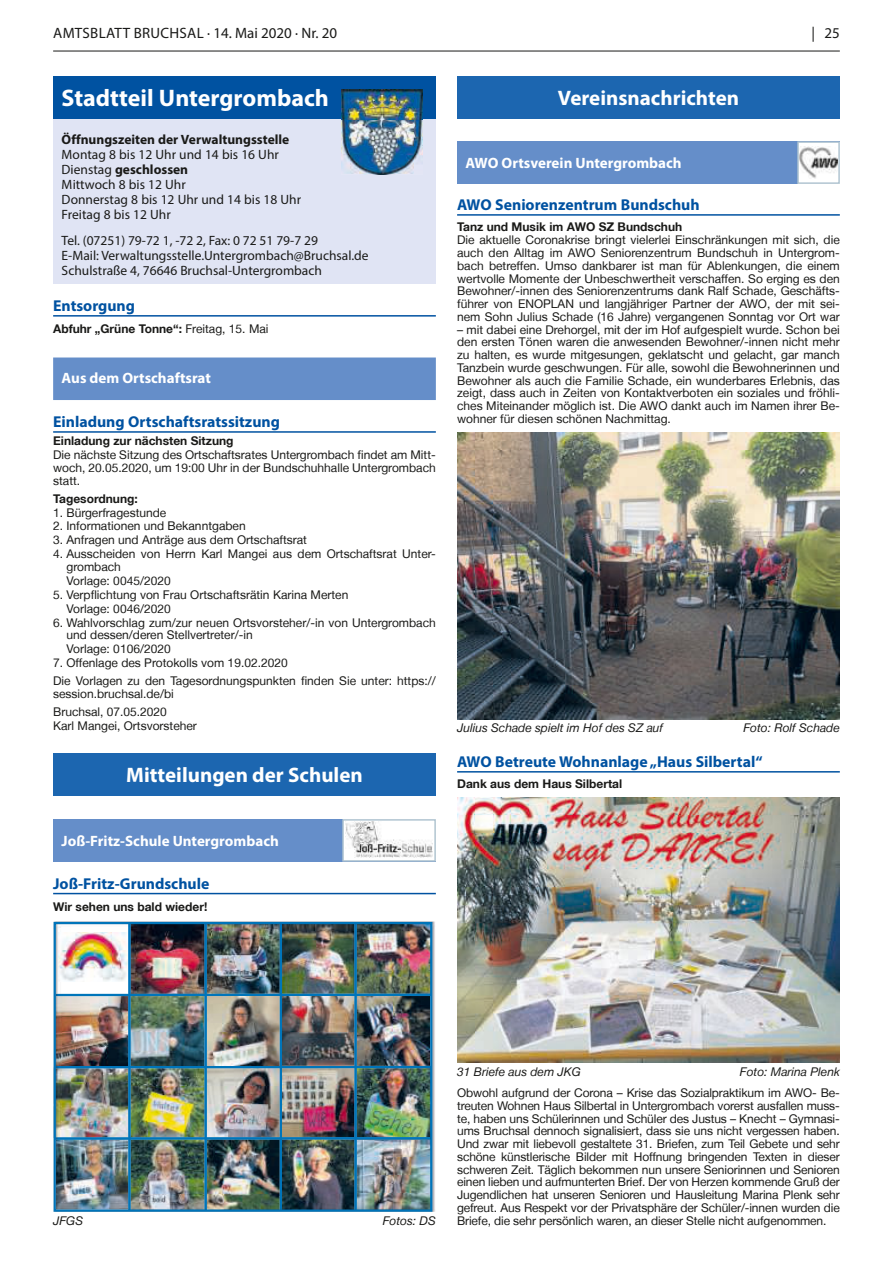
<style>
.page{position:relative;width:893px;height:1263px;background:#fff}
.page>*{position:absolute;margin:0;border:0;box-sizing:border-box;transform-origin:0 0}
.t1{font:700 24px "Myriad Pro";color:#fff}
.t2{font:700 21px "Myriad Pro";color:#fff}
.t3{font:700 15.75px "Myriad Pro";color:#0052a1}
.t4{font:700 15px "Myriad Pro";color:#fff}
.t5{font:15px "Myriad Pro";letter-spacing:.015em;color:#1a1a18}
.t6{font:13.5px/15px "Myriad Pro";color:#1a1a18}
.t7{font:700 13.5px "Myriad Pro";color:#1a1a18}
.t8{font:12px/12.8px "Helvetica Neue LT";color:#1a1a18}
.t9{font:700 12px "Helvetica Neue LT";color:#1a1a18}
.t10{font:italic 12px "Helvetica Neue LT";color:#1a1a18}
.s1{font-weight:700}
.s2{font-weight:400}
</style>
<div class="page">
<hr style="left:53px;top:51px;width:787px;height:1px;background:#1a1a18">
<hr style="left:53px;top:315px;width:383px;height:2px;background:#0052a1">
<div style="left:53px;top:357px;width:383px;height:43px;background:#658ec9"></div>
<hr style="left:53px;top:431px;width:383px;height:2px;background:#0052a1">
<hr style="left:53px;top:893px;width:383px;height:1px;background:#0052a1">
<div style="left:53px;top:80px;width:383px;height:204px;background:#e0e4f4"></div>
<div style="left:53px;top:77px;width:383px;height:42px;background:#0052a1"></div>
<img style="left:341px;top:89px;width:82px;height:85px">
<svg style="left:58px;top:357px;width:155px;height:76px"></svg>
<div style="left:53px;top:753px;width:383px;height:43px;background:#1c66b0"></div>
<div style="left:53px;top:819px;width:383px;height:43px;background:#658ec9"></div>
<div style="left:343px;top:820px;width:92px;height:41px;background:#fff"></div>
<img style="left:346px;top:822px;width:86px;height:36px">
<div style="left:342px;top:819px;width:94px;height:43px;border:2px solid #b1c5d1"></div>
<img style="left:53px;top:921px;width:382px;height:291px">
<img style="left:354px;top:925px;width:75px;height:284px">
<img style="left:131px;top:925px;width:224px;height:69px">
<img style="left:58px;top:932px;width:69px;height:49px">
<img style="left:57px;top:1068px;width:71px;height:69px">
<img style="left:57px;top:996px;width:71px;height:70px">
<img style="left:57px;top:1139px;width:148px;height:70px">
<img style="left:282px;top:996px;width:72px;height:141px">
<img style="left:131px;top:996px;width:149px;height:70px">
<img style="left:131px;top:1068px;width:74px;height:69px">
<img style="left:207px;top:1068px;width:73px;height:69px">
<img style="left:207px;top:1139px;width:73px;height:70px">
<img style="left:282px;top:1139px;width:72px;height:70px">
<img style="left:128px;top:925px;width:3px;height:284px">
<img style="left:205px;top:925px;width:2px;height:284px">
<img style="left:280px;top:925px;width:2px;height:284px">
<img style="left:57px;top:994px;width:372px;height:2px">
<img style="left:57px;top:1066px;width:372px;height:2px">
<img style="left:57px;top:1137px;width:372px;height:2px">
<div style="left:54px;top:922px;width:378px;height:290px;border:2px solid #0074b9"></div>
<hr style="left:457px;top:214px;width:383px;height:2px;background:#0052a1">
<hr style="left:457px;top:771px;width:383px;height:1px;background:#0052a1">
<div style="left:457px;top:77px;width:383px;height:42px;background:#1c66b0"></div>
<div style="left:457px;top:141px;width:383px;height:43px;background:#658ec9"></div>
<div style="left:798px;top:142px;width:41px;height:41px;background:#fff"></div>
<img style="left:800px;top:146px;width:37px;height:33px">
<div style="left:797px;top:141px;width:43px;height:43px;border:2px solid #b1c5d1"></div>
<img style="left:457px;top:432px;width:383px;height:287px">
<img style="left:457px;top:798px;width:383px;height:265px">
<p class="t5" style="left:53px;top:23px;width:285px">AMTSBLATT BRUCHSAL · 14. Mai 2020 · Nr. 20</p>
<p class="t5" style="left:811px;top:23px;width:30px">| 25</p>
<h1 class="t1" style="left:62px;top:83px;width:269px">Stadtteil Untergrombach</h1>
<p class="t7" style="left:62px;top:131px;width:229px">Öffnungszeiten der Verwaltungsstelle</p>
<p class="t6" style="left:62px;top:147px;width:241px">Montag 8 bis 12 Uhr und 14 bis 16 Uhr<br>Dienstag <span class="s1">geschlossen<br></span>Mittwoch 8 bis 12 Uhr<br>Donnerstag 8 bis 12 Uhr und 14 bis 18 Uhr<br>Freitag 8 bis 12 Uhr</p>
<p class="t6" style="left:62px;top:233px;width:308px">Tel. (07251) 79-72 1, -72 2, Fax: 0 72 51 79-7 29<br>E-Mail: Verwaltungsstelle.Untergrombach@Bruchsal.de<br>Schulstraße 4, 76646 Bruchsal-Untergrombach</p>
<h3 class="t3" style="left:53px;top:295px;width:83px">Entsorgung</h3>
<p class="t9" style="left:53px;top:322px;width:217px">Abfuhr „Grüne Tonne“: <span class="s2">Freitag, 15. Mai</span></p>
<p class="t4" style="left:62px;top:368px;width:151px">Aus dem Ortschaftsrat</p>
<h3 class="t3" style="left:53px;top:411px;width:228px">Einladung Ortschaftsratssitzung</h3>
<p class="t9" style="left:53px;top:433px;width:182px">Einladung zur nächsten Sitzung</p>
<p class="t8" style="left:53px;top:448px;width:384px;text-align:justify">Die nächste Sitzung des Ortschaftsrates Untergrombach findet am Mitt&shy;woch, 20.05.2020, um 19:00 Uhr in der Bundschuhhalle Untergrombach statt.</p>
<p class="t9" style="left:53px;top:491px;width:86px">Tagesordnung:</p>
<p class="t8" style="left:53px;top:506px;width:115px">1. Bürgerfragestunde</p>
<p class="t8" style="left:53px;top:520px;width:194px">2. Informationen und Bekanntgaben</p>
<p class="t8" style="left:53px;top:534px;width:255px">3. Anfragen und Anträge aus dem Ortschaftsrat</p>
<p class="t8" style="left:66px;top:547px;width:371px;text-indent:-13px">4. Ausscheiden von Herrn Karl Mangei aus dem Ortschaftsrat Unter&shy;grombach</p>
<p class="t8" style="left:67px;top:574px;width:106px">Vorlage: 0045/2020</p>
<p class="t8" style="left:67px;top:587px;width:283px;line-height:14px;text-indent:-14px">5. Verpflichtung von Frau Ortschaftsrätin Karina Merten<br>Vorlage: 0046/2020</p>
<p class="t8" style="left:66px;top:616px;width:371px;text-indent:-13px">6. Wahlvorschlag zum/zur neuen Ortsvorsteher/-in von Untergrombach und dessen/deren Stellvertreter/-in</p>
<p class="t8" style="left:67px;top:642px;width:106px">Vorlage: 0106/2020</p>
<p class="t8" style="left:53px;top:654px;width:384px;line-height:18.1px">7. Offenlage des Protokolls vom 19.02.2020<br>Die Vorlagen zu den Tagesordnungspunkten finden Sie unter: https://</p>
<p class="t8" style="left:53px;top:685px;width:122px;line-height:18.1px">session.bruchsal.de/bi<br>Bruchsal, 07.05.2020</p>
<p class="t8" style="left:53px;top:719px;width:145px">Karl Mangei, Ortsvorsteher</p>
<h2 class="t2" style="left:126px;top:761px;width:238px">Mitteilungen der Schulen</h2>
<p class="t4" style="left:62px;top:831px;width:219px">Joß-Fritz-Schule Untergrombach</p>
<h3 class="t3" style="left:53px;top:873px;width:158px">Joß-Fritz-Grundschule</h3>
<p class="t9" style="left:53px;top:899px;width:156px">Wir sehen uns bald wieder!</p>
<p class="t4" style="left:62px;top:831px;width:75px">Muster ext</p>
<h2 class="t2" style="left:558px;top:84px;width:183px">Vereinsnachrichten</h2>
<p class="t4" style="left:466px;top:153px;width:218px">AWO Ortsverein Untergrombach</p>
<h3 class="t3" style="left:457px;top:194px;width:244px">AWO Seniorenzentrum Bundschuh</h3>
<p class="t9" style="left:457px;top:220px;width:227px">Tanz und Musik im AWO SZ Bundschuh</p>
<p class="t8" style="left:457px;top:234px;width:384px;text-align:justify">Die aktuelle Coronakrise bringt vielerlei Einschränkungen mit sich, die auch den Alltag im AWO Seniorenzentrum Bundschuh in Untergrom&shy;bach betreffen. Umso dankbarer ist man für Ablenkungen, die einem wertvolle Momente der Unbeschwertheit verschaffen. So erging es den Bewohner/-innen des Seniorenzentrums dank Ralf Schade, Geschäfts&shy;führer von ENOPLAN und langjähriger Partner der AWO, der mit sei&shy;nem Sohn Julius Schade (16 Jahre) vergangenen Sonntag vor Ort war</p>
<p class="t8" style="left:457px;top:323px;width:384px;text-align:justify">– mit dabei eine Drehorgel, mit der im Hof aufgespielt wurde. Schon bei den ersten Tönen waren die anwesenden Bewohner/-innen nicht mehr zu halten, es wurde mitgesungen, geklatscht und gelacht, gar manch Tanzbein wurde geschwungen. Für alle, sowohl die Bewohnerinnen und Bewohner als auch die Familie Schade, ein wunderbares Erlebnis, das zeigt, dass auch in Zeiten von Kontaktverboten ein soziales und fröhli&shy;ches Miteinander möglich ist. Die AWO dankt auch im Namen ihrer Be&shy;wohner für diesen schönen Nachmittag.</p>
<p class="t10" style="left:457px;top:721px;width:208px">Julius Schade spielt im Hof des SZ auf</p>
<p class="t10" style="left:743px;top:721px;width:98px">Foto: Rolf Schade</p>
<h3 class="t3" style="left:457px;top:751px;width:307px">AWO Betreute Wohnanlage „Haus Silbertal“</h3>
<p class="t9" style="left:457px;top:777px;width:167px">Dank aus dem Haus Silbertal</p>
<p class="t10" style="left:53px;top:1213px;width:31px">JFGS</p>
<p class="t10" style="left:383px;top:1213px;width:55px">Fotos: DS</p>
<p class="t10" style="left:457px;top:1064px;width:125px">31 Briefe aus dem JKG</p>
<p class="t10" style="left:740px;top:1064px;width:102px">Foto: Marina Plenk</p>
<p class="t8" style="left:457px;top:1086px;width:384px;text-align:justify">Obwohl aufgrund der Corona – Krise das Sozialpraktikum im AWO- Be&shy;treuten Wohnen Haus Silbertal in Untergrombach vorerst ausfallen muss&shy;te, haben uns Schülerinnen und Schüler des Justus – Knecht – Gymnasi&shy;ums Bruchsal dennoch signalisiert, dass sie uns nicht vergessen haben.<br>Und zwar mit liebevoll gestaltete 31. Briefen, zum Teil Gebete und sehr schöne künstlerische Bilder mit Hoffnung bringenden Texten in dieser schweren Zeit. Täglich bekommen nun unsere Seniorinnen und Senioren einen lieben und aufmunterten Brief. Der von Herzen kommende Gruß der Jugendlichen hat unseren Senioren und Hausleitung Marina Plenk sehr gefreut. Aus Respekt vor der Privatsphäre der Schüler/-innen wurden die Briefe, die sehr persönlich waren, an dieser Stelle nicht aufgenommen.</p>
</div>
